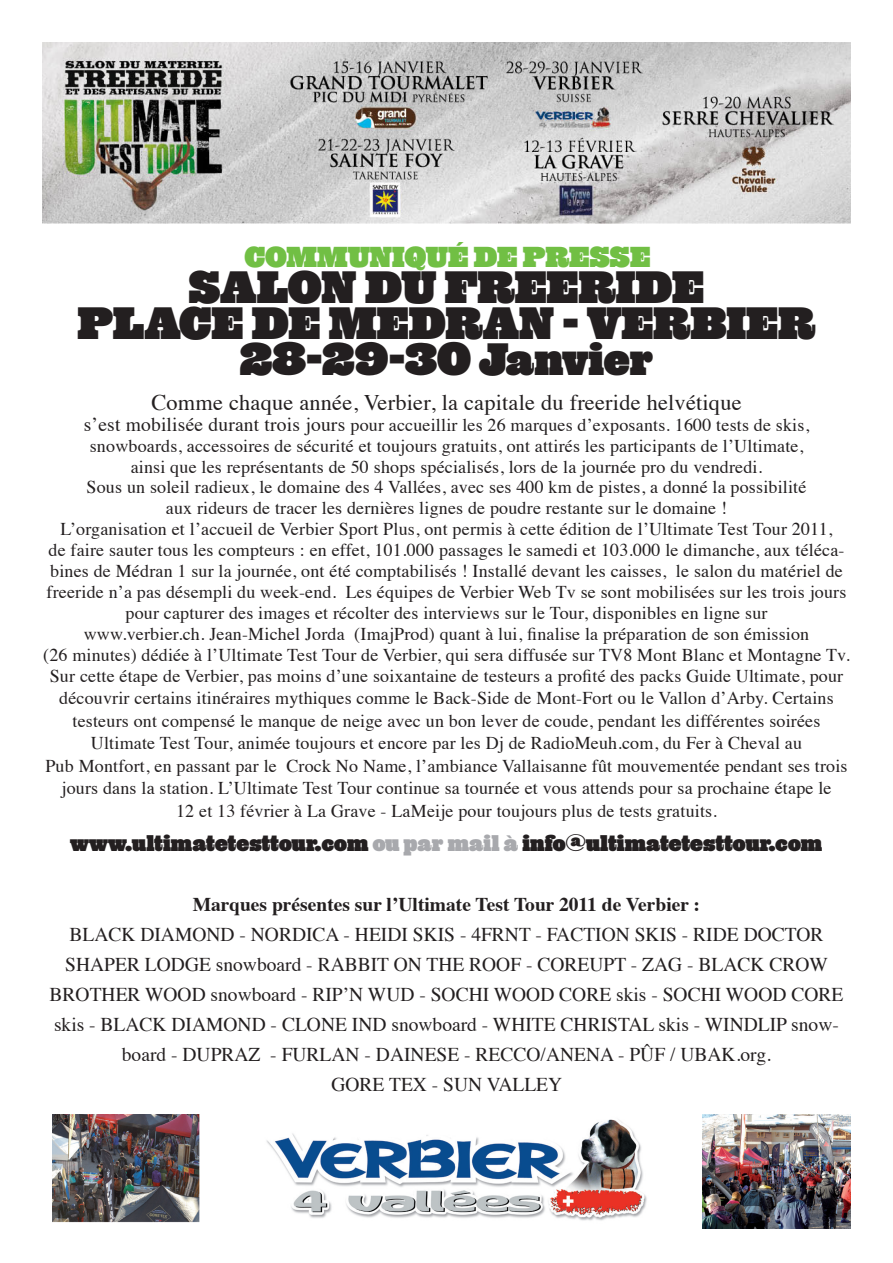
<style>
.page{position:relative;width:893px;height:1263px;background:#fff}
.page>*{position:absolute;margin:0;border:0;box-sizing:border-box;transform-origin:0 0}
.t1{font:900 45px/36px "Champ";color:#231f20;text-align:center}
.t2{font:900 28.65px "Champ";color:#71bf44}
.t3{font:900 22.5px "Champ";color:#231f20}
.t4{font:22.35px "Times";letter-spacing:.01em;color:#231f20}
.t5{font:19.5px/30px "Times";color:#231f20;text-align:center}
.t6{font:700 19.5px "Times";color:#231f20}
.t7{font:18px/20.9px "Times";letter-spacing:.01em;color:#231f20;text-align:center}
.s1{font-size:19.5px}
.s2{color:#a8a9ad}
</style>
<div class="page">
<img style="left:43px;top:43px;width:807px;height:181px">
<img style="left:52px;top:1114px;width:148px;height:109px">
<img style="left:703px;top:1114px;width:147px;height:115px">
<img style="left:266px;top:1119px;width:381px;height:102px">
<p class="t2" style="left:245px;top:240px;width:407px">COMMUNIQUÉ DE PRESSE</p>
<p class="t1" style="left:189px;top:270px;width:517px">SALON DU FREERIDE</p>
<p class="t1" style="left:78px;top:306px;width:739px">PLACE DE MEDRAN - VERBIER<br>28-29-30 Janvier</p>
<p class="t4" style="left:151px;top:381px;width:592px">Comme chaque année, Verbier, la capitale du freeride helvétique</p>
<p class="t7" style="left:84px;top:413px;width:727px"><span class="s1">s’est mobilisée durant trois jours</span> pour accueillir les 26 marques d’exposants. 1600 tests de skis,</p>
<p class="t7" style="left:90px;top:434px;width:715px">snowboards, accessoires de sécurité et toujours gratuits, ont attirés les participants de l’Ultimate,</p>
<p class="t7" style="left:131px;top:454px;width:633px">ainsi que les représentants de 50 shops spécialisés, lors de la journée pro du vendredi.</p>
<p class="t7" style="left:87px;top:475px;width:721px">Sous un soleil radieux, le domaine des 4 Vallées, avec ses 400 km de pistes, a donné la possibilité</p>
<p class="t7" style="left:166px;top:496px;width:563px">aux rideurs de tracer les dernières lignes de poudre restante sur le domaine !</p>
<p class="t7" style="left:61px;top:517px;width:773px">L’organisation et l’accueil de Verbier Sport Plus, ont permis à cette édition de l’Ultimate Test Tour 2011,</p>
<p class="t7" style="left:47px;top:538px;width:801px">de faire sauter tous les compteurs : en effet, 101.000 passages le samedi et 103.000 le dimanche, aux téléca&shy;bines de Médran 1 sur la journée, ont été comptabilisés ! Installé devant les caisses, le salon du matériel de freeride n’a pas désempli du week-end. Les équipes de Verbier Web Tv se sont mobilisées sur les trois jours pour capturer des images et récolter des interviews sur le Tour, disponibles en ligne sur</p>
<p class="t7" style="left:84px;top:622px;width:727px">www.verbier.ch. Jean-Michel Jorda (ImajProd) quant à lui, finalise la préparation de son émission</p>
<p class="t7" style="left:43px;top:642px;width:808px;line-height:21.9px">(26 minutes) dédiée à l’Ultimate Test Tour de Verbier, qui sera diffusée sur TV8 Mont Blanc et Montagne Tv.<br>Sur cette étape de Verbier, pas moins d’une soixantaine de testeurs a profité des packs Guide Ultimate, pour découvrir certains itinéraires mythiques comme le Back-Side de Mont-Fort ou le Vallon d’Arby. Certains testeurs ont compensé le manque de neige avec un bon lever de coude, pendant les différentes soirées</p>
<p class="t7" style="left:91px;top:731px;width:713px">Ultimate Test Tour, animée toujours et encore par les Dj de RadioMeuh.com, du Fer à Cheval au</p>
<p class="t7" style="left:45px;top:753px;width:804px;line-height:22.5px">Pub Montfort, en passant par le Crock No Name, l’ambiance Vallaisanne fût mouvementée pendant ses trois jours dans la station. L’Ultimate Test Tour continue sa tournée et vous attends pour sa prochaine étape le</p>
<p class="t7" style="left:176px;top:799px;width:542px">12 et 13 février à La Grave - LaMeije pour toujours plus de tests gratuits.</p>
<p class="t3" style="left:71px;top:830px;width:753px">www.ultimatetesttour.com <span class="s2">ou par mail à</span> info@ultimatetesttour.com</p>
<p class="t6" style="left:193px;top:886px;width:509px">Marques présentes sur l’Ultimate Test Tour 2011 de Verbier :</p>
<p class="t5" style="left:69px;top:918px;width:756px">BLACK DIAMOND - NORDICA - HEIDI SKIS - 4FRNT - FACTION SKIS - RIDE DOCTOR</p>
<p class="t5" style="left:65px;top:948px;width:764px">SHAPER LODGE snowboard - RABBIT ON THE ROOF - COREUPT - ZAG - BLACK CROW</p>
<p class="t5" style="left:50px;top:978px;width:795px">BROTHER WOOD snowboard - RIP’N WUD - SOCHI WOOD CORE skis - SOCHI WOOD CORE skis - BLACK DIAMOND - CLONE IND snowboard - WHITE CHRISTAL skis - WINDLIP snow&shy;board - DUPRAZ - FURLAN - DAINESE - RECCO/ANENA - PÛF / UBAK.org.</p>
<p class="t5" style="left:331px;top:1068px;width:232px">GORE TEX - SUN VALLEY</p>
</div>
